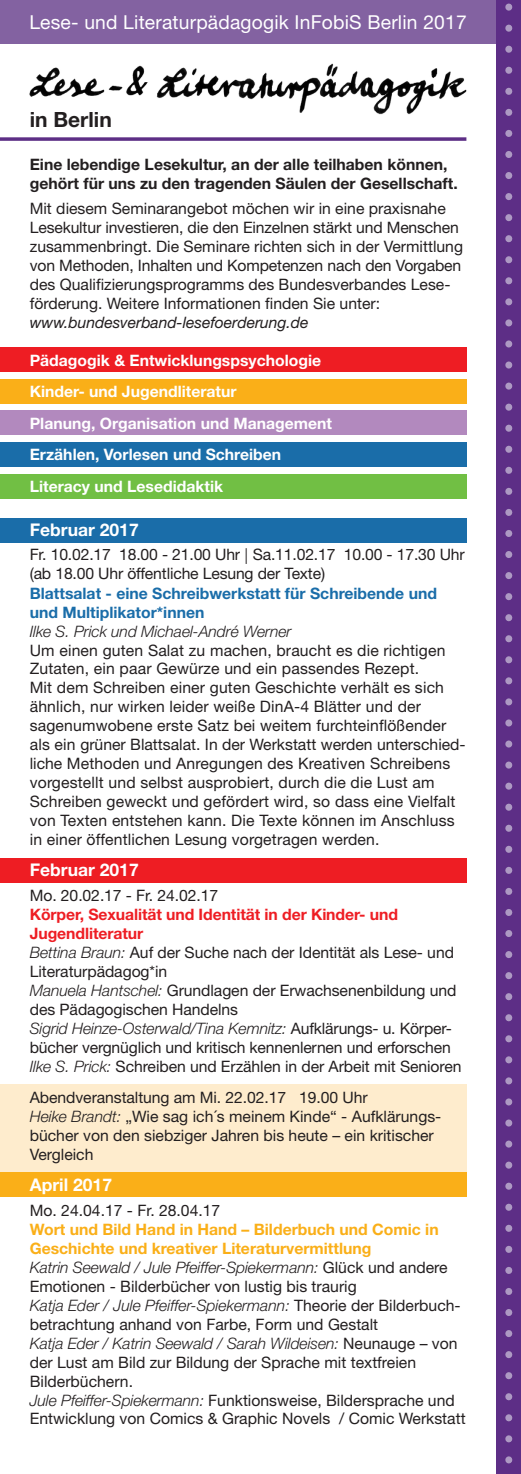
<style>
.page{position:relative;width:521px;height:1474px;background:#fff}
.page>*{position:absolute;margin:0;border:0;box-sizing:border-box;transform-origin:0 0}
.t1{font:700 21px "Helvetica Neue";color:#231f20}
.t2{font:19.25px "Helvetica Neue";letter-spacing:.01em;color:#fff}
.t3{font:700 17.5px "Helvetica Neue";color:#fff}
.t4{font:15.75px/18.9px "Helvetica Neue";color:#231f20}
.t5{font:700 15.75px/31.5px "Helvetica Neue";color:#fff}
.t6{font:700 15.75px/18.9px "Helvetica Neue";color:#231f20}
.t7{font:700 15.75px/18.9px "Helvetica Neue";color:#1a6da9}
.t8{font:italic 15.75px "Helvetica Neue";letter-spacing:-.005em;color:#231f20}
.t9{font:italic 300 15.75px "Helvetica Neue";letter-spacing:-.005em;color:#231f20}
.s1{font-family:"The Sans";font-weight:300}
.s2{font-weight:700;color:#ee1d23}
.s3{font-weight:300;font-style:italic}
.s4{font-weight:700;color:#faaf18}
</style>
<div class="page">
<div style="left:0;top:1084px;width:466px;height:102px;background:#feeccd"></div>
<div style="left:0;top:517px;width:466px;height:25px;background:#1a6da9"></div>
<div style="left:0;top:1172px;width:466px;height:25px;background:#faaf18"></div>
<div style="left:0;top:857px;width:466px;height:25px;background:#ee1d23"></div>
<div style="left:0;top:0;width:521px;height:43px;background:#8362a1"></div>
<div style="left:0;top:473px;width:466px;height:25px;background:#71bf44"></div>
<div style="left:0;top:442px;width:466px;height:25px;background:#1a6da9"></div>
<div style="left:0;top:410px;width:466px;height:25px;background:#b289be"></div>
<div style="left:0;top:379px;width:466px;height:24px;background:#faaf18"></div>
<div style="left:0;top:347px;width:466px;height:25px;background:#ee1d23"></div>
<img style="left:30px;top:63px;width:437px;height:52px">
<div style="left:496px;top:0;width:25px;height:1473px;background:#5d2e86"></div>
<svg style="left:505px;top:7px;width:7px;height:1467px"></svg>
<svg style="left:0;top:137px;width:466px;height:4px;background:#704794"></svg>
<p class="t2" style="left:29px;top:11px;width:439px">Lese- und Literaturpädagogik InFobiS Berlin 2017</p>
<h1 class="t1" style="left:30px;top:106px;width:84px">in Berlin</h1>
<p class="t6" style="left:30px;top:155px;width:429px">Eine lebendige Lesekultur, an der alle teilhaben können, gehört für uns zu den tragenden Säulen der Gesellschaft.</p>
<p class="t4" style="left:30px;top:199px;width:435px">Mit diesem Seminarangebot möchen wir in eine praxisnahe Lesekultur investieren, die den Einzelnen stärkt und Menschen zusammenbringt. Die Seminare richten sich in der Vermittlung von Methoden, Inhalten und Kompetenzen nach den Vorgaben des Qualifizierungsprogramms des Bundesverbandes Lese&shy;förderung. Weitere Informationen finden Sie unter:</p>
<p class="t8" style="left:30px;top:313px;width:280px">www.bundesverband-lesefoerderung.de</p>
<p class="t5" style="left:30px;top:344px;width:304px">Pädagogik &amp; Entwicklungspsychologie Kinder- und Jugendliteratur<br>Planung, Organisation und Management Erzählen, Vorlesen und Schreiben Literacy und Lesedidaktik</p>
<p class="t3" style="left:30px;top:518px;width:110px">Februar 2017</p>
<p class="t4" style="left:30px;top:544px;width:436px">Fr. 10.02.17 18.00 - 21.00 Uhr <span class="s1">|</span> Sa.11.02.17 10.00 - 17.30 Uhr (ab 18.00 Uhr öffentliche Lesung der Texte)</p>
<p class="t7" style="left:30px;top:583px;width:409px">Blattsalat - eine Schreibwerkstatt für Schreibende und und Multiplikator*innen</p>
<p class="t9" style="left:30px;top:621px;width:263px">Ilke S. Prick und Michael-André Werner</p>
<p class="t4" style="left:30px;top:640px;width:437px">Um einen guten Salat zu machen, braucht es die richtigen Zutaten, ein paar Gewürze und ein passendes Rezept.<br>Mit dem Schreiben einer guten Geschichte verhält es sich ähnlich, nur wirken leider weiße DinA-4 Blätter und der sagenumwobene erste Satz bei weitem furchteinflößender als ein grüner Blattsalat. In der Werkstatt werden unterschied&shy;liche Methoden und Anregungen des Kreativen Schreibens vorgestellt und selbst ausprobiert, durch die die Lust am Schreiben geweckt und gefördert wird, so dass eine Vielfalt von Texten entstehen kann. Die Texte können im Anschluss in einer öffentlichen Lesung vorgetragen werden.</p>
<p class="t3" style="left:30px;top:859px;width:110px">Februar 2017</p>
<p class="t4" style="left:30px;top:886px;width:190px">Mo. 20.02.17 - Fr. 24.02.17</p>
<p class="t4" style="left:30px;top:905px;width:433px"><span class="s2">Körper, Sexualität und Identität in der Kinder- und Jugendliteratur<br></span><span class="s3">Bettina Braun:</span> Auf der Suche nach der Identität als Lese- und Literaturpädagog*in<br><span class="s3">Manuela Hantschel:</span> Grundlagen der Erwachsenenbildung und des Pädagogischen Handelns<br><span class="s3">Sigrid Heinze-Osterwald/Tina Kemnitz:</span> Aufklärungs- u. Körper&shy;bücher vergnüglich und kritisch kennenlernen und erforschen <span class="s3">Ilke S. Prick:</span> Schreiben und Erzählen in der Arbeit mit Senioren</p>
<p class="t4" style="left:30px;top:1087px;width:413px">Abendveranstaltung am Mi. 22.02.17 19.00 Uhr<br><span class="s3">Heike Brandt:</span> „Wie sag ich´s meinem Kinde“ - Aufklärungs&shy;bücher von den siebziger Jahren bis heute – ein kritischer Vergleich</p>
<p class="t3" style="left:30px;top:1174px;width:84px">April 2017</p>
<p class="t4" style="left:30px;top:1201px;width:192px">Mo. 24.04.17 - Fr. 28.04.17</p>
<p class="t4" style="left:30px;top:1220px;width:437px"><span class="s4">Wort und Bild Hand in Hand – Bilderbuch und Comic in Geschichte und kreativer Literaturvermittlung<br></span><span class="s3">Katrin Seewald / Jule Pfeiffer-Spiekermann:</span> Glück und andere Emotionen - Bilderbücher von lustig bis traurig<br><span class="s3">Katja Eder / Jule Pfeiffer-Spiekermann:</span> Theorie der Bilderbuch&shy;betrachtung anhand von Farbe, Form und Gestalt<br><span class="s3">Katja Eder / Katrin Seewald / Sarah Wildeisen:</span> Neunauge – von der Lust am Bild zur Bildung der Sprache mit textfreien Bilderbüchern.<br><span class="s3">Jule Pfeiffer-Spiekermann:</span> Funktionsweise, Bildersprache und Entwicklung von Comics &amp; Graphic Novels / Comic Werkstatt</p>
</div>
